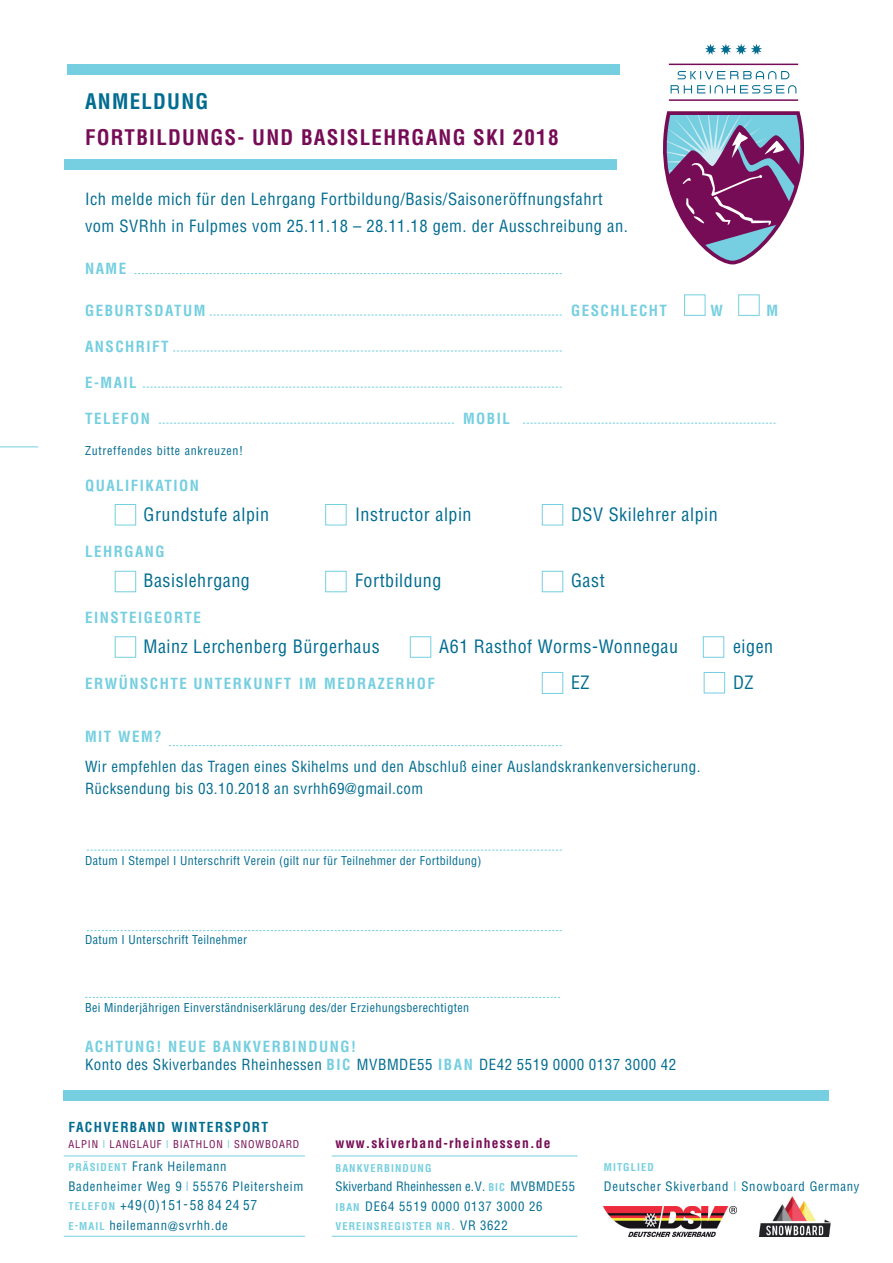
<style>
.page{position:relative;width:893px;height:1263px;background:#fff}
.page>*{position:absolute;margin:0;border:0;box-sizing:border-box;transform-origin:0 0}
.t1{font:700 condensed 21px "Helvetica";letter-spacing:.06em;color:#770c56}
.t2{font:700 condensed 21px "Helvetica";letter-spacing:.06em;color:#006c90}
.t3{font:condensed 18px "Helvetica";letter-spacing:.03em;color:#006c90}
.t4{font:condensed 16.5px/27px "Helvetica";letter-spacing:.03em;color:#006c90}
.t5{font:condensed 15px/22.5px "Helvetica";letter-spacing:.03em;color:#006c90}
.t6{font:700 condensed 15px "Helvetica";letter-spacing:.1em;color:#75cfe0}
.t7{font:700 condensed 13.5px "Helvetica";letter-spacing:.09em;color:#770c56}
.t8{font:condensed 13.5px "Helvetica";letter-spacing:.06em;color:#006c90}
.t9{font:700 condensed 13.5px "Helvetica";letter-spacing:.1em;color:#006c90}
.t10{font:condensed 12.75px/19.5px "Helvetica";letter-spacing:.06em;color:#006c90}
.t11{font:condensed 12.75px/19.5px "Helvetica";letter-spacing:.04em;color:#006c90}
.t12{font:condensed 12px "Helvetica";letter-spacing:.03em;color:#006c90}
.t13{font:condensed 12px "Helvetica";letter-spacing:.06em;color:#006c90}
.t14{font:700 condensed 10.5px "Helvetica";letter-spacing:.1em;color:#75cfe0}
.t15{font:condensed 10.5px "Helvetica";letter-spacing:.08em;color:#770c56}
.s1{font-weight:700;color:#75cfe0}
.s2{color:#75cfe0}
.s3{font-weight:700;font-size:10.5px;color:#75cfe0}
.s4{font-weight:400;font-size:12.75px;color:#006c90}
</style>
<div class="page">
<hr style="left:0;top:446px;width:38px;height:1px;background:#75cfe0">
<hr style="left:64px;top:1156px;width:241px;height:1px;background:#75cfe0">
<hr style="left:64px;top:1236px;width:241px;height:1px;background:#75cfe0">
<hr style="left:332px;top:1156px;width:245px;height:1px;background:#75cfe0">
<hr style="left:332px;top:1236px;width:245px;height:1px;background:#75cfe0">
<img style="left:604px;top:1207px;width:132px;height:29px">
<img style="left:759px;top:1196px;width:72px;height:40px">
<svg style="left:678px;top:71px;width:111px;height:8px"></svg>
<svg style="left:671px;top:85px;width:125px;height:8px"></svg>
<hr style="left:669px;top:99px;width:129px;height:2px;background:#770c56">
<hr style="left:669px;top:64px;width:129px;height:1px;background:#770c56">
<svg style="left:663px;top:111px;width:142px;height:154px"></svg>
<svg style="left:705px;top:44px;width:57px;height:11px"></svg>
<div style="left:67px;top:64px;width:552px;height:10px;background:#75cfe0"></div>
<div style="left:64px;top:159px;width:553px;height:11px;background:#75cfe0"></div>
<div style="left:64px;top:1090px;width:765px;height:10px;background:#75cfe0"></div>
<svg style="left:134px;top:273px;width:428px;height:1px"></svg>
<svg style="left:210px;top:315px;width:352px;height:1px"></svg>
<svg style="left:173px;top:351px;width:389px;height:1px"></svg>
<svg style="left:143px;top:387px;width:419px;height:1px"></svg>
<svg style="left:159px;top:423px;width:295px;height:1px"></svg>
<svg style="left:523px;top:423px;width:253px;height:1px"></svg>
<svg style="left:169px;top:745px;width:393px;height:1px"></svg>
<svg style="left:87px;top:850px;width:475px;height:1px"></svg>
<svg style="left:87px;top:930px;width:475px;height:1px"></svg>
<svg style="left:85px;top:997px;width:475px;height:1px"></svg>
<div style="left:684px;top:294px;width:21px;height:22px;border:1px solid #75cfe0"></div>
<div style="left:738px;top:294px;width:22px;height:22px;border:1px solid #75cfe0"></div>
<div style="left:115px;top:504px;width:21px;height:21px;border:1px solid #75cfe0"></div>
<div style="left:115px;top:571px;width:21px;height:21px;border:1px solid #75cfe0"></div>
<div style="left:115px;top:636px;width:21px;height:22px;border:1px solid #75cfe0"></div>
<div style="left:542px;top:504px;width:21px;height:21px;border:1px solid #75cfe0"></div>
<div style="left:542px;top:571px;width:21px;height:21px;border:1px solid #75cfe0"></div>
<div style="left:703px;top:636px;width:21px;height:22px;border:1px solid #75cfe0"></div>
<div style="left:325px;top:504px;width:22px;height:21px;border:1px solid #75cfe0"></div>
<div style="left:325px;top:571px;width:22px;height:21px;border:1px solid #75cfe0"></div>
<div style="left:410px;top:636px;width:21px;height:22px;border:1px solid #75cfe0"></div>
<div style="left:542px;top:672px;width:21px;height:22px;border:1px solid #75cfe0"></div>
<div style="left:704px;top:672px;width:21px;height:21px;border:1px solid #75cfe0"></div>
<h1 class="t2" style="left:85px;top:88px;width:125px">ANMELDUNG</h1>
<h1 class="t1" style="left:85px;top:124px;width:475px">FORTBILDUNGS- UND BASISLEHRGANG SKI 2018</h1>
<p class="t4" style="left:85px;top:185px;width:544px">Ich melde mich für den Lehrgang Fortbildung/Basis/Saisoneröffnungsfahrt vom SVRhh in Fulpmes vom 25.11.18 – 28.11.18 gem. der Ausschreibung an.</p>
<p class="t6" style="left:85px;top:259px;width:43px">NAME</p>
<p class="t6" style="left:85px;top:301px;width:122px">GEBURTSDATUM</p>
<p class="t6" style="left:571px;top:301px;width:98px">GESCHLECHT</p>
<p class="t6" style="left:711px;top:301px;width:14px">W</p>
<p class="t6" style="left:767px;top:301px;width:13px">M</p>
<p class="t6" style="left:85px;top:337px;width:85px">ANSCHRIFT</p>
<p class="t6" style="left:85px;top:373px;width:53px">E-MAIL</p>
<p class="t6" style="left:85px;top:409px;width:66px">TELEFON</p>
<p class="t6" style="left:463px;top:409px;width:48px">MOBIL</p>
<p class="t13" style="left:85px;top:443px;width:160px">Zutreffendes bitte ankreuzen!</p>
<p class="t6" style="left:85px;top:476px;width:115px">QUALIFIKATION</p>
<p class="t3" style="left:144px;top:503px;width:127px">Grundstufe alpin</p>
<p class="t3" style="left:355px;top:503px;width:118px">Instructor alpin</p>
<p class="t3" style="left:571px;top:503px;width:148px">DSV Skilehrer alpin</p>
<p class="t6" style="left:85px;top:542px;width:81px">LEHRGANG</p>
<p class="t3" style="left:144px;top:569px;width:108px">Basislehrgang</p>
<p class="t3" style="left:355px;top:569px;width:88px">Fortbildung</p>
<p class="t3" style="left:571px;top:569px;width:35px">Gast</p>
<p class="t6" style="left:85px;top:608px;width:118px">EINSTEIGEORTE</p>
<p class="t3" style="left:144px;top:635px;width:238px">Mainz Lerchenberg Bürgerhaus</p>
<p class="t3" style="left:439px;top:635px;width:240px">A61 Rasthof Worms-Wonnegau</p>
<p class="t3" style="left:733px;top:635px;width:42px">eigen</p>
<p class="t6" style="left:85px;top:674px;width:352px">ERWÜNSCHTE UNTERKUNFT IM MEDRAZERHOF</p>
<p class="t3" style="left:571px;top:671px;width:20px">EZ</p>
<p class="t3" style="left:733px;top:671px;width:22px">DZ</p>
<p class="t6" style="left:85px;top:727px;width:78px">MIT WEM?</p>
<p class="t5" style="left:85px;top:755px;width:617px">Wir empfehlen das Tragen eines Skihelms und den Abschluß einer Auslandskrankenversicherung.<br>Rücksendung bis 03.10.2018 an svrhh69@gmail.com</p>
<p class="t12" style="left:85px;top:853px;width:398px">Datum I Stempel I Unterschrift Verein (gilt nur für Teilnehmer der Fortbildung)</p>
<p class="t12" style="left:85px;top:932px;width:164px">Datum I Unterschrift Teilnehmer</p>
<p class="t12" style="left:85px;top:1000px;width:386px">Bei Minderjährigen Einverständniserklärung des/der Erziehungsberechtigten</p>
<p class="t5" style="left:85px;top:1037px;width:593px;line-height:18px"><span class="s1">ACHTUNG! NEUE BANKVERBINDUNG!<br></span>Konto des Skiverbandes Rheinhessen <span class="s1">BIC</span> MVBMDE55 <span class="s1">IBAN</span> DE42 5519 0000 0137 3000 42</p>
<p class="t9" style="left:68px;top:1118px;width:201px">FACHVERBAND WINTERSPORT</p>
<p class="t15" style="left:68px;top:1138px;width:232px">ALPIN <span class="s2">I</span> LANGLAUF <span class="s2">I</span> BIATHLON <span class="s2">I</span> SNOWBOARD</p>
<p class="t7" style="left:335px;top:1135px;width:216px">www.skiverband-rheinhessen.de</p>
<p class="t14" style="left:335px;top:1161px;width:97px">BANKVERBINDUNG</p>
<p class="t11" style="left:335px;top:1177px;width:241px">Skiverband Rheinhessen e.V. <span class="s3">BIC</span> MVBMDE55<br><span class="s3">IBAN</span> DE64 5519 0000 0137 3000 26</p>
<p class="t14" style="left:335px;top:1220px;width:174px">VEREINSREGISTER NR. <span class="s4">VR 3622</span></p>
<p class="t10" style="left:68px;top:1156px;width:236px"><span class="s3">PRÄSIDENT</span> Frank Heilemann<br>Badenheimer Weg 9 <span class="s2">I</span> 55576 Pleitersheim</p>
<p class="t8" style="left:68px;top:1197px;width:190px"><span class="s3">TELEFON</span> +49(0)151-58 84 24 57</p>
<p class="t10" style="left:68px;top:1215px;width:161px"><span class="s3">E-MAIL</span> heilemann@svrhh.de</p>
<p class="t14" style="left:604px;top:1161px;width:51px">MITGLIED</p>
<p class="t10" style="left:604px;top:1176px;width:257px">Deutscher Skiverband <span class="s2">I</span> Snowboard Germany</p>
</div>
